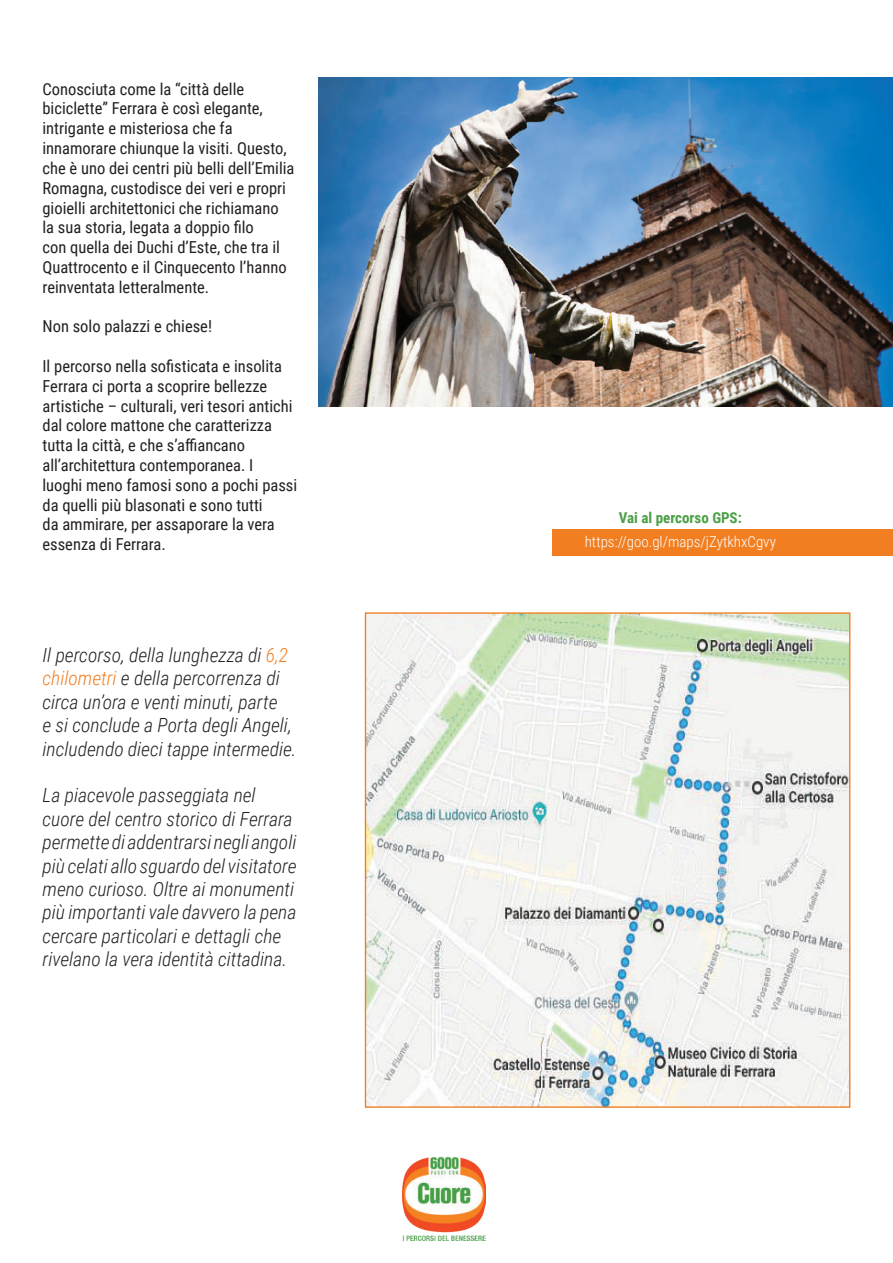
<style>
.page{position:relative;width:893px;height:1263px;background:#fff}
.page>*{position:absolute;margin:0;border:0;box-sizing:border-box;transform-origin:0 0}
.t1{font:italic 300 19.5px/23.4px "Roboto Condensed";color:#231f20}
.t2{font:16.5px/19.8px "Roboto Condensed";color:#231f20}
.t3{font:300 15px "Roboto Condensed";color:#fff}
.t4{font:700 15px "Roboto Condensed";color:#4b9f45}
.s1{color:#f17f22}
</style>
<div class="page">
<img style="left:367px;top:614px;width:481px;height:492px">
<div style="left:553px;top:529px;width:340px;height:27px;background:#f17f22"></div>
<img style="left:402px;top:1157px;width:84px;height:84px">
<img style="left:319px;top:77px;width:574px;height:329px">
<p class="t2" style="left:43px;top:78px;width:253px">Conosciuta come la “città delle biciclette” Ferrara è così elegante, intrigante e misteriosa che fa innamorare chiunque la visiti. Questo, che è uno dei centri più belli dell’Emilia Romagna, custodisce dei veri e propri gioielli architettonici che richiamano<br>la sua storia, legata a doppio filo<br>con quella dei Duchi d’Este, che tra il Quattrocento e il Cinquecento l’hanno reinventata letteralmente.</p>
<p class="t2" style="left:43px;top:316px;width:171px">Non solo palazzi e chiese!</p>
<p class="t2" style="left:43px;top:355px;width:256px">Il percorso nella sofisticata e insolita Ferrara ci porta a scoprire bellezze artistiche – culturali, veri tesori antichi dal colore mattone che caratterizza tutta la città, e che s’affiancano all’architettura contemporanea. I luoghi meno famosi sono a pochi passi da quelli più blasonati e sono tutti<br>da ammirare, per assaporare la vera essenza di Ferrara.</p>
<p class="t1" style="left:43px;top:643px;width:255px">Il percorso, della lunghezza di <span class="s1">6,2 chilometri</span> e della percorrenza di circa un’ora e venti minuti, parte<br>e si conclude a Porta degli Angeli, includendo dieci tappe intermedie.</p>
<p class="t1" style="left:43px;top:783px;width:255px">La piacevole passeggiata nel cuore del centro storico di Ferrara permette di addentrarsi negli angoli più celati allo sguardo del visitatore meno curioso. Oltre ai monumenti più importanti vale davvero la pena cercare particolari e dettagli che rivelano la vera identità cittadina.</p>
<p class="t4" style="left:619px;top:507px;width:124px">Vai al percorso GPS:</p>
<p class="t3" style="left:585px;top:531px;width:193px">https://goo.gl/maps/jZytkhxCgvy</p>
</div>
